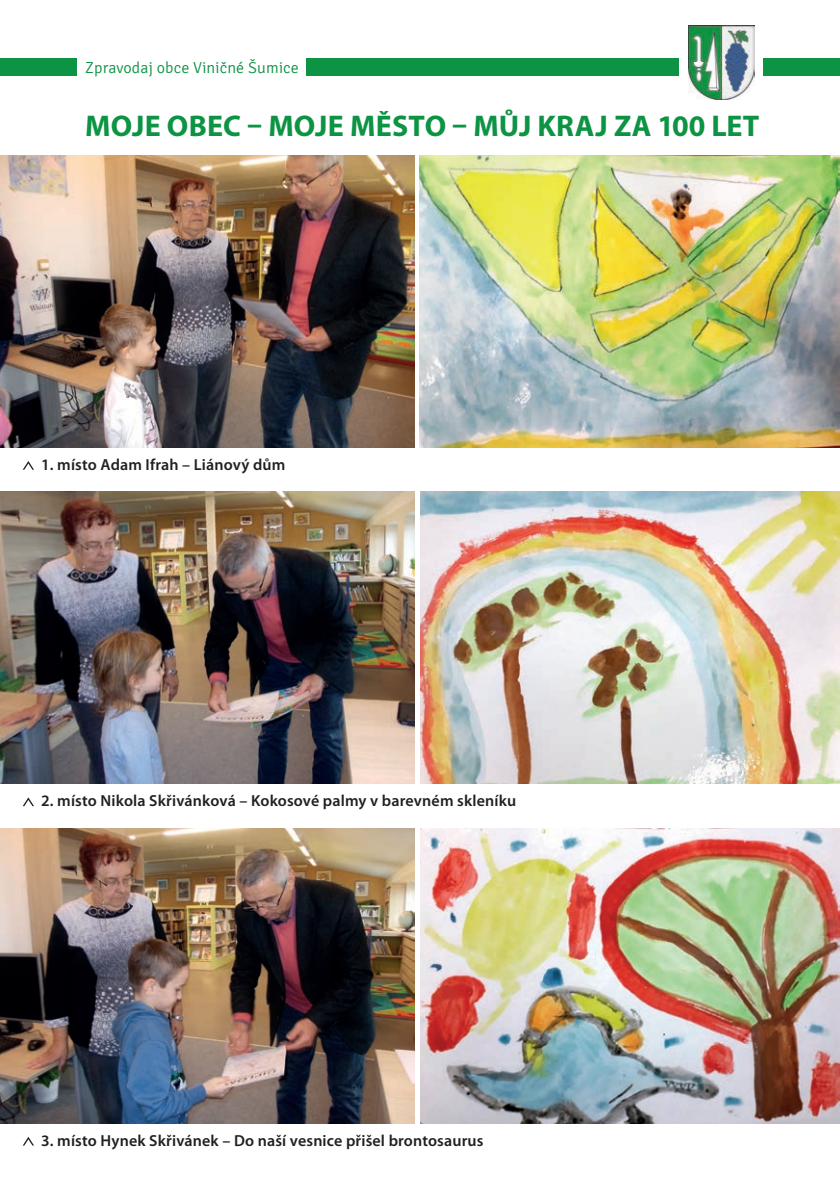
<style>
.page{position:relative;width:840px;height:1191px;background:#fff}
.page>*{position:absolute;margin:0;border:0;box-sizing:border-box;transform-origin:0 0}
.t1{font:700 30px "Myriad Pro";letter-spacing:.005em;color:#0d9344}
.t2{font:600 16px "Myriad Pro";letter-spacing:.01em;color:#231f20}
.t3{font:300 16px "Signika";letter-spacing:.01em;color:#0d9344}
</style>
<div class="page">
<img style="left:420px;top:156px;width:419px;height:291px">
<img style="left:0;top:156px;width:414px;height:291px">
<img style="left:420px;top:829px;width:419px;height:294px">
<img style="left:0;top:492px;width:414px;height:292px">
<img style="left:420px;top:492px;width:419px;height:292px">
<img style="left:0;top:829px;width:414px;height:294px">
<svg style="left:23px;top:461px;width:11px;height:9px"></svg>
<svg style="left:23px;top:797px;width:11px;height:9px"></svg>
<svg style="left:23px;top:1137px;width:11px;height:8px"></svg>
<div style="left:306px;top:58px;width:372px;height:17px;background:#0d9344"></div>
<div style="left:763px;top:58px;width:76px;height:17px;background:#0d9344"></div>
<div style="left:0;top:58px;width:77px;height:17px;background:#0d9344"></div>
<img style="left:688px;top:26px;width:66px;height:73px">
<p class="t3" style="left:85px;top:59px;width:215px">Zpravodaj obce Viničné Šumice</p>
<h1 class="t1" style="left:85px;top:109px;width:675px">MOJE OBEC – MOJE MĚSTO – MŮJ KRAJ ZA 100 LET</h1>
<p class="t2" style="left:41px;top:455px;width:245px">1. místo Adam Ifrah – Liánový dům</p>
<p class="t2" style="left:41px;top:792px;width:476px">2. místo Nikola Skřivánková – Kokosové palmy v barevném skleníku</p>
<p class="t2" style="left:41px;top:1131px;width:443px">3. místo Hynek Skřivánek – Do naší vesnice přišel brontosaurus</p>
</div>
